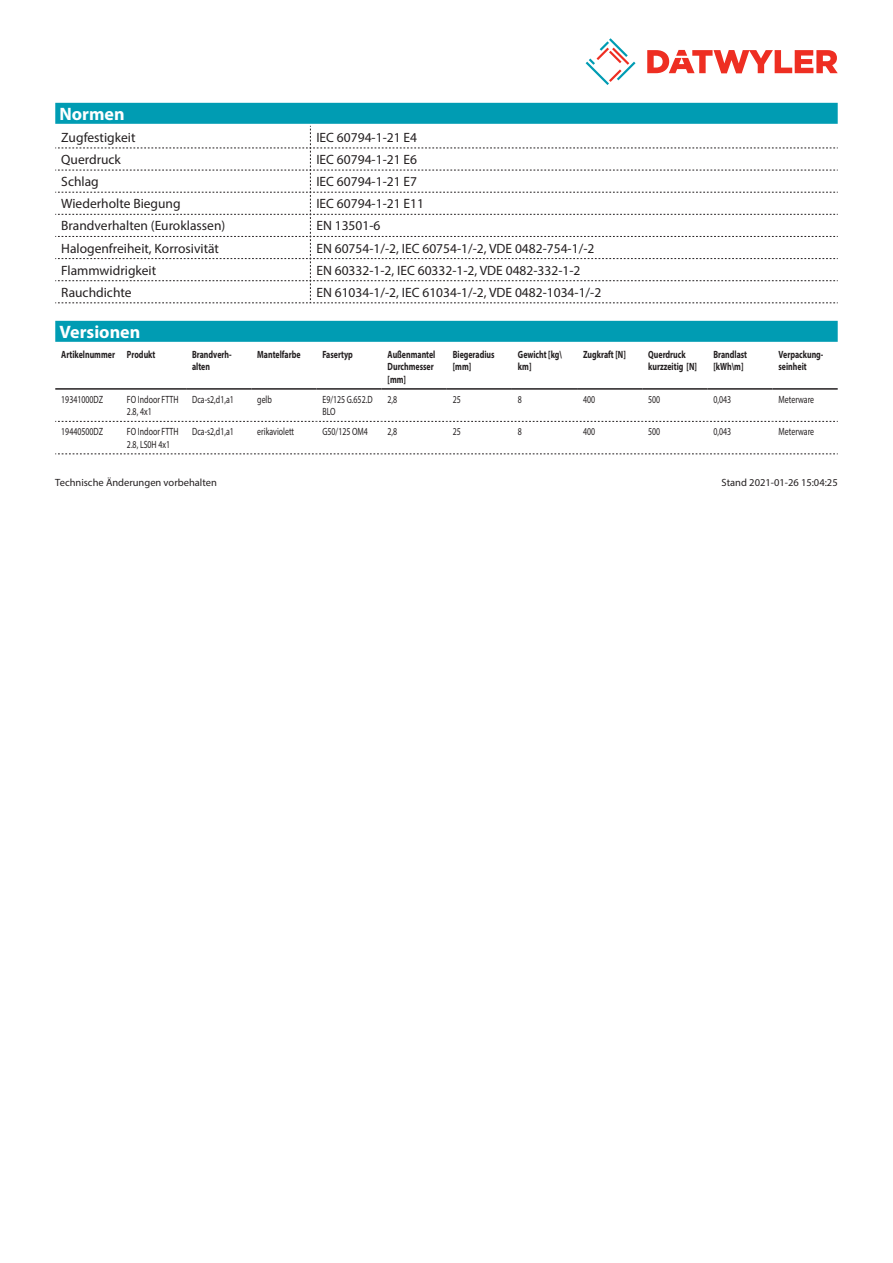
<style>
.page{position:relative;width:893px;height:1263px;background:#fff}
.page>*{position:absolute;margin:0;border:0;box-sizing:border-box;transform-origin:0 0}
.Standard_Head_Proper{font:700 18px "Myriad Pro";color:#fff}
.myriad_light_propert{font:13.5px "Myriad Pro";color:#231f20}
.myriadlight{font:10.5px/12.6px "Myriad Pro";color:#231f20;scale:.75 1}
.myriadbold{font:700 10.5px/12.6px "Myriad Pro";color:#231f20;scale:.75 1}
.Footnote{font:10.5px "Myriad Pro";color:#231f20}
</style>
<div class="page">
<svg style="left:586px;top:38px;width:49px;height:47px"></svg>
<svg style="left:647px;top:50px;width:191px;height:23px"></svg>
<div style="left:55px;top:103px;width:783px;height:21px;background:#009cb3"></div>
<svg style="left:55px;top:126px;width:783px;height:178px"></svg>
<div style="left:55px;top:321px;width:783px;height:21px;background:#009cb3"></div>
<hr style="left:55px;top:388px;width:66px;height:2px;background:#231f20">
<hr style="left:121px;top:388px;width:65px;height:2px;background:#231f20">
<hr style="left:186px;top:388px;width:65px;height:2px;background:#231f20">
<hr style="left:251px;top:388px;width:65px;height:2px;background:#231f20">
<hr style="left:316px;top:388px;width:66px;height:2px;background:#231f20">
<hr style="left:382px;top:388px;width:65px;height:2px;background:#231f20">
<hr style="left:447px;top:388px;width:65px;height:2px;background:#231f20">
<hr style="left:512px;top:388px;width:65px;height:2px;background:#231f20">
<hr style="left:577px;top:388px;width:65px;height:2px;background:#231f20">
<hr style="left:642px;top:388px;width:65px;height:2px;background:#231f20">
<hr style="left:707px;top:388px;width:65px;height:2px;background:#231f20">
<hr style="left:772px;top:388px;width:66px;height:2px;background:#231f20">
<svg style="left:55px;top:421px;width:783px;height:1px"></svg>
<svg style="left:55px;top:454px;width:783px;height:1px"></svg>
<p class="Standard_Head_Proper" style="left:60px;top:102px;width:67px">Normen</p>
<p class="myriad_light_propert" style="left:61px;top:129px;width:76px">Zugfestigkeit</p>
<p class="myriad_light_propert" style="left:316px;top:129px;width:102px">IEC 60794-1-21 E4</p>
<p class="myriad_light_propert" style="left:61px;top:151px;width:61px">Querdruck</p>
<p class="myriad_light_propert" style="left:316px;top:151px;width:102px">IEC 60794-1-21 E6</p>
<p class="myriad_light_propert" style="left:61px;top:173px;width:39px">Schlag</p>
<p class="myriad_light_propert" style="left:316px;top:173px;width:102px">IEC 60794-1-21 E7</p>
<p class="myriad_light_propert" style="left:61px;top:195px;width:121px">Wiederholte Biegung</p>
<p class="myriad_light_propert" style="left:316px;top:195px;width:109px">IEC 60794-1-21 E11</p>
<p class="myriad_light_propert" style="left:61px;top:218px;width:166px">Brandverhalten (Euroklassen)</p>
<p class="myriad_light_propert" style="left:316px;top:218px;width:66px">EN 13501-6</p>
<p class="myriad_light_propert" style="left:61px;top:240px;width:159px">Halogenfreiheit, Korrosivität</p>
<p class="myriad_light_propert" style="left:316px;top:240px;width:279px">EN 60754-1/-2, IEC 60754-1/-2, VDE 0482-754-1/-2</p>
<p class="myriad_light_propert" style="left:61px;top:262px;width:96px">Flammwidrigkeit</p>
<p class="myriad_light_propert" style="left:316px;top:262px;width:266px">EN 60332-1-2, IEC 60332-1-2, VDE 0482-332-1-2</p>
<p class="myriad_light_propert" style="left:61px;top:284px;width:72px">Rauchdichte</p>
<p class="myriad_light_propert" style="left:316px;top:284px;width:286px">EN 61034-1/-2, IEC 61034-1/-2, VDE 0482-1034-1/-2</p>
<p class="Standard_Head_Proper" style="left:60px;top:320px;width:82px">Versionen</p>
<p class="myriadbold" style="left:61px;top:347px;width:73px">Artikelnummer</p>
<p class="myriadbold" style="left:127px;top:347px;width:39px">Produkt</p>
<p class="myriadbold" style="left:192px;top:347px;width:54px">Brandverh&shy;alten</p>
<p class="myriadbold" style="left:257px;top:347px;width:59px">Mantelfarbe</p>
<p class="myriadbold" style="left:322px;top:347px;width:42px">Fasertyp</p>
<p class="myriadbold" style="left:388px;top:347px;width:65px">Außenmantel<br>Durchmesser [mm]</p>
<p class="myriadbold" style="left:453px;top:347px;width:57px">Biegeradius [mm]</p>
<p class="myriadbold" style="left:518px;top:347px;width:60px">Gewicht [kg\ km]</p>
<p class="myriadbold" style="left:583px;top:347px;width:58px">Zugkraft [N]</p>
<p class="myriadbold" style="left:648px;top:347px;width:67px">Querdruck kurzzeitig [N]</p>
<p class="myriadbold" style="left:713px;top:347px;width:47px">Brandlast [kWh\m]</p>
<p class="myriadbold" style="left:778px;top:347px;width:61px">Verpackung&shy;seinheit</p>
<p class="myriadlight" style="left:61px;top:393px;width:57px">19341000DZ</p>
<p class="myriadlight" style="left:127px;top:393px;width:70px">FO Indoor FTTH<br>2.8, 4x1</p>
<p class="myriadlight" style="left:192px;top:393px;width:57px">Dca-s2,d1,a1</p>
<p class="myriadlight" style="left:257px;top:393px;width:21px">gelb</p>
<p class="myriadlight" style="left:322px;top:393px;width:68px">E9/125 G.652.D<br>BLO</p>
<p class="myriadlight" style="left:388px;top:393px;width:14px">2,8</p>
<p class="myriadlight" style="left:453px;top:393px;width:12px">25</p>
<p class="myriadlight" style="left:518px;top:393px;width:7px">8</p>
<p class="myriadlight" style="left:583px;top:393px;width:18px">400</p>
<p class="myriadlight" style="left:648px;top:393px;width:18px">500</p>
<p class="myriadlight" style="left:713px;top:393px;width:25px">0,043</p>
<p class="myriadlight" style="left:778px;top:393px;width:49px">Meterware</p>
<p class="myriadlight" style="left:61px;top:425px;width:57px">19440500DZ</p>
<p class="myriadlight" style="left:127px;top:425px;width:70px">FO Indoor FTTH<br>2.8, LS0H 4x1</p>
<p class="myriadlight" style="left:192px;top:425px;width:57px">Dca-s2,d1,a1</p>
<p class="myriadlight" style="left:257px;top:425px;width:51px">erikaviolett</p>
<p class="myriadlight" style="left:322px;top:425px;width:62px">G50/125 OM4</p>
<p class="myriadlight" style="left:388px;top:425px;width:14px">2,8</p>
<p class="myriadlight" style="left:453px;top:425px;width:12px">25</p>
<p class="myriadlight" style="left:518px;top:425px;width:7px">8</p>
<p class="myriadlight" style="left:583px;top:425px;width:18px">400</p>
<p class="myriadlight" style="left:648px;top:425px;width:18px">500</p>
<p class="myriadlight" style="left:713px;top:425px;width:25px">0,043</p>
<p class="myriadlight" style="left:778px;top:425px;width:49px">Meterware</p>
<p class="Footnote" style="left:55px;top:476px;width:163px">Technische Änderungen vorbehalten</p>
<p class="Footnote" style="left:722px;top:476px;width:118px">Stand 2021-01-26 15:04:25</p>
</div>
